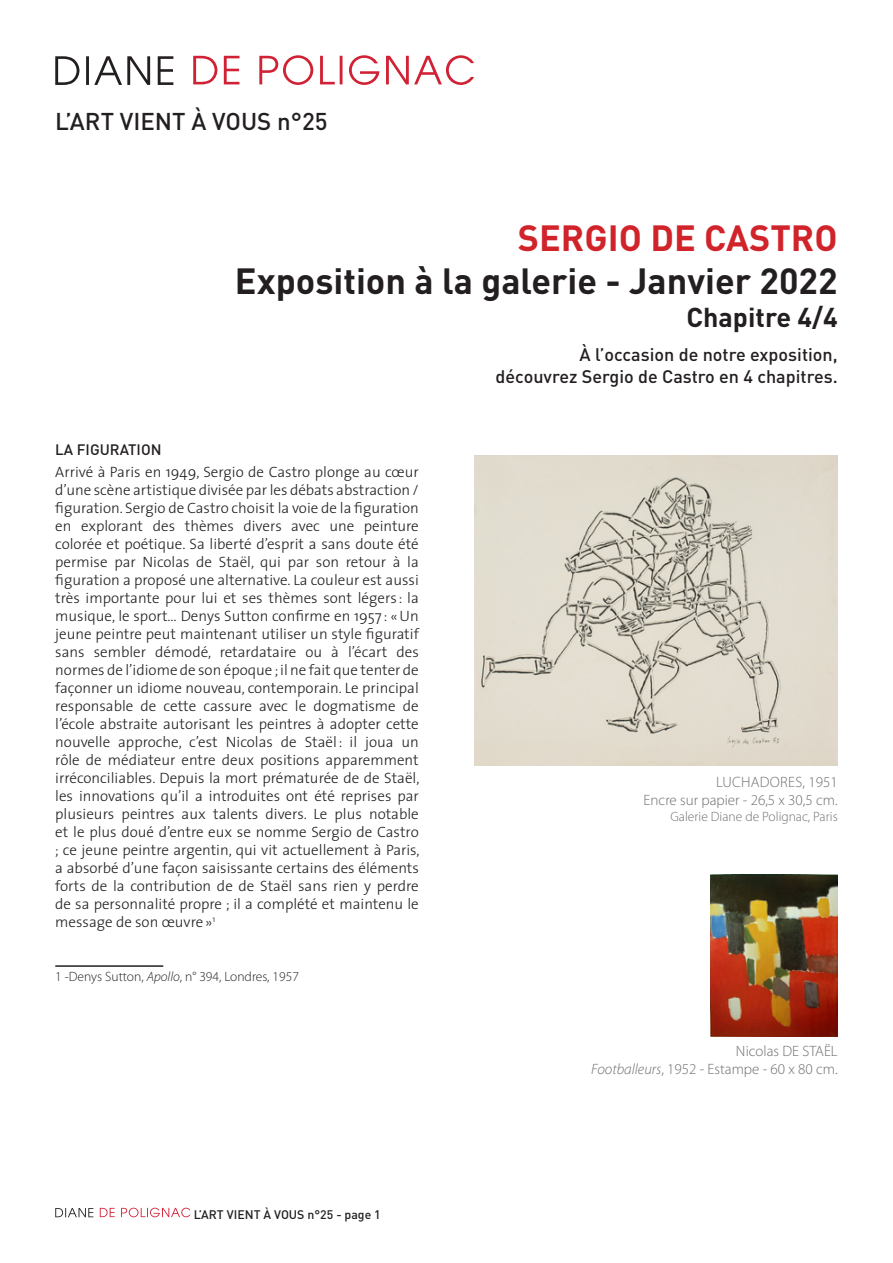
<style>
.page{position:relative;width:893px;height:1263px;background:#fff}
.page>*{position:absolute;margin:0;border:0;box-sizing:border-box;transform-origin:0 0}
.Style_de_paragraphe{font:700 36px "DIN";color:#231f20}
.Style_de_paragraphe-2{font:700 36px "DIN";color:#d1232a}
.Style_de_paragraphe-3{font:700 27px "DIN";color:#231f20}
.t1{font:500 24px "DIN";color:#231f20}
.t2{font:500 18px "DIN";color:#231f20}
.t3{font:300 15px/18px "The Sans";color:#231f20;text-align:justify}
.t4{font:300 15px "Myriad Pro";color:#6c6d70}
.t5{font:300 15px "Myriad Pro";letter-spacing:.02em;color:#6c6d70}
.t6{font:500 15px "DIN";color:#231f20}
.txt-normal9{font:300 13.5px "Myriad Pro";color:#231f20}
.t7{font:300 13.5px "Myriad Pro";color:#6f7073}
.t8{font:500 12.3px "DIN";color:#231f20}
.s1{font-style:italic}
</style>
<div class="page">
<svg style="left:100px;top:1208px;width:90px;height:9px"></svg>
<svg style="left:55px;top:1208px;width:38px;height:9px"></svg>
<svg style="left:193px;top:55px;width:281px;height:30px"></svg>
<svg style="left:55px;top:56px;width:118px;height:29px"></svg>
<img style="left:474px;top:455px;width:364px;height:310px">
<hr style="left:55px;top:965px;width:108px;height:2px;background:#231f20">
<img style="left:710px;top:874px;width:128px;height:162px">
<p class="t1" style="left:55px;top:106px;width:274px">L’ART VIENT À VOUS n°25</p>
<p class="Style_de_paragraphe-2" style="left:518px;top:214px;width:321px">SERGIO DE CASTRO</p>
<p class="Style_de_paragraphe" style="left:235px;top:258px;width:604px">Exposition à la galerie - Janvier 2022</p>
<p class="Style_de_paragraphe-3" style="left:686px;top:299px;width:153px">Chapitre 4/4</p>
<p class="t2" style="left:580px;top:343px;width:260px">À l’occasion de notre exposition,</p>
<p class="t2" style="left:496px;top:365px;width:344px">découvrez Sergio de Castro en 4 chapitres.</p>
<p class="t6" style="left:55px;top:440px;width:108px">LA FIGURATION</p>
<p class="t3" style="left:55px;top:462px;width:366px">Arrivé à Paris en 1949, Sergio de Castro plonge au cœur d’une scène artistique divisée par les débats abstraction / figuration. Sergio de Castro choisit la voie de la figuration en explorant des thèmes divers avec une peinture colorée et poétique. Sa liberté d’esprit a sans doute été permise par Nicolas de Staël, qui par son retour à la figuration a proposé une alternative. La couleur est aussi très importante pour lui et ses thèmes sont légers : la musique, le sport… Denys Sutton confirme en 1957 : «Un jeune peintre peut maintenant utiliser un style figuratif sans sembler démodé, retardataire ou à l’écart des normes de l’idiome de son époque ; il ne fait que tenter de façonner un idiome nouveau, contemporain. Le principal responsable de cette cassure avec le dogmatisme de l’école abstraite autorisant les peintres à adopter cette nouvelle approche, c’est Nicolas de Staël: il joua un rôle de médiateur entre deux positions apparemment irréconciliables. Depuis la mort prématurée de de Staël, les innovations qu’il a introduites ont été reprises par plusieurs peintres aux talents divers. Le plus notable et le plus doué d’entre eux se nomme Sergio de Castro ; ce jeune peintre argentin, qui vit actuellement à Paris, a absorbé d’une façon saisissante certains des éléments forts de la contribution de de Staël sans rien y perdre de sa personnalité propre ; il a complété et maintenu le message de son œuvre»<sup>1</sup></p>
<p class="txt-normal9" style="left:55px;top:968px;width:245px">1 -Denys Sutton, <span class="s1">Apollo</span>, n° 394, Londres, 1957</p>
<p class="t8" style="left:194px;top:1207px;width:189px">L’ART VIENT À VOUS n°25 - page 1</p>
<p class="t5" style="left:716px;top:773px;width:123px">LUCHADORES, 1951</p>
<p class="t4" style="left:644px;top:791px;width:196px">Encre sur papier - 26,5 x 30,5 cm.</p>
<p class="t7" style="left:670px;top:808px;width:169px">Galerie Diane de Polignac, Paris</p>
<p class="t4" style="left:736px;top:1042px;width:103px">Nicolas DE STAËL</p>
<p class="t4" style="left:591px;top:1060px;width:248px"><span class="s1">Footballeurs</span>, 1952 - Estampe - 60 x 80 cm.</p>
</div>
